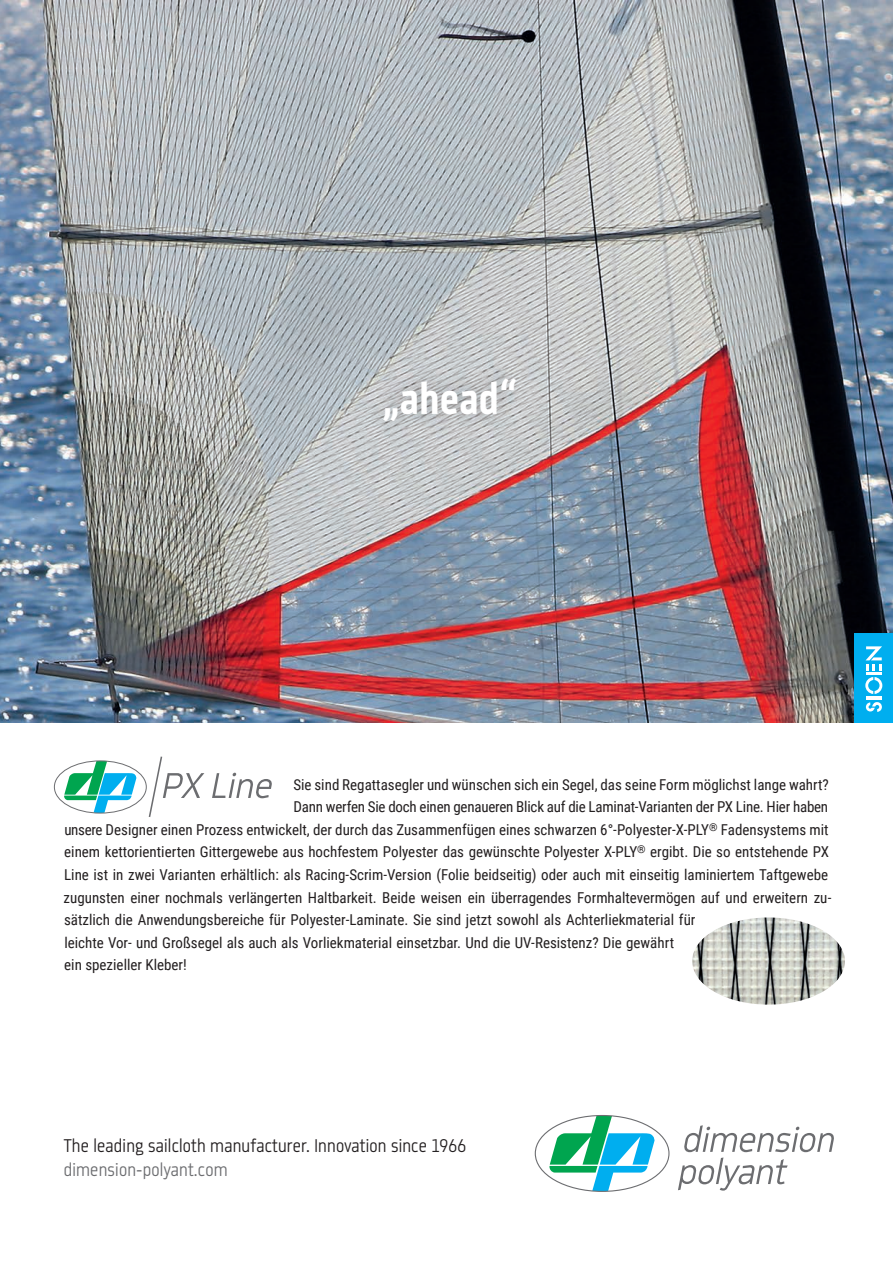
<style>
.page{position:relative;width:893px;height:1263px;background:#fff}
.page>*{position:absolute;margin:0;border:0;box-sizing:border-box;transform-origin:0 0}
.t1{font:700 46.5px "Metroflex Narrow";color:#fff}
.t2{font:300 19.5px "Metroflex Narrow";letter-spacing:.01em;color:#231f20}
.t3{font:300 19.5px "Metroflex Narrow";letter-spacing:.01em;color:#6c6d70}
.t4{font:15px "Roboto Condensed";color:#231f20}
.s1{font-family:"Roboto";font-weight:500}
</style>
<div class="page">
<img style="left:0;top:0;width:893px;height:723px">
<div style="left:367px;top:360px;width:166px;height:78px;background:#231f20;opacity:.29"></div>
<svg style="left:549px;top:1115px;width:106px;height:76px"></svg>
<svg style="left:678px;top:1125px;width:156px;height:65px"></svg>
<div style="left:855px;top:634px;width:38px;height:89px;background:#00aeef"></div>
<svg style="left:866px;top:702px;width:16px;height:10px"></svg>
<svg style="left:865px;top:677px;width:17px;height:17px"></svg>
<hr style="left:866px;top:696px;width:16px;height:3px;background:#fff">
<hr style="left:866px;top:672px;width:16px;height:3px;background:#fff">
<svg style="left:865px;top:646px;width:17px;height:25px"></svg>
<img style="left:692px;top:917px;width:153px;height:88px">
<svg style="left:64px;top:762px;width:73px;height:51px"></svg>
<div style="left:54px;top:760px;width:93px;height:53px;border:1px solid #6c6d70;border-radius:50%"></div>
<svg style="left:148px;top:756px;width:124px;height:61px"></svg>
<h1 class="t1" style="left:382px;top:371px;width:136px"><span class="s1">„</span>ahead<span class="s1">“</span></h1>
<p class="t4" style="left:293px;top:774px;width:537px">Sie sind Regattasegler und wünschen sich ein Segel, das seine Form möglichst lange wahrt?</p>
<p class="t4" style="left:294px;top:797px;width:536px">Dann werfen Sie doch einen genaueren Blick auf die Laminat-Varianten der PX Line. Hier haben</p>
<p class="t4" style="left:64px;top:819px;width:766px">unsere Designer einen Prozess entwickelt, der durch das Zusammenfügen eines schwarzen 6°-Polyester-X-PLY<sup>®</sup> Fadensystems mit</p>
<p class="t4" style="left:64px;top:842px;width:766px">einem kettorientierten Gittergewebe aus hochfestem Polyester das gewünschte Polyester X-PLY<sup>®</sup> ergibt. Die so entstehende PX</p>
<p class="t4" style="left:64px;top:864px;width:765px">Line ist in zwei Varianten erhältlich: als Racing-Scrim-Version (Folie beidseitig) oder auch mit einseitig laminiertem Taftgewebe</p>
<p class="t4" style="left:64px;top:887px;width:769px">zugunsten einer nochmals verlängerten Haltbarkeit. Beide weisen ein überragendes Formhaltevermögen auf und erweitern zu-</p>
<p class="t4" style="left:64px;top:909px;width:633px">sätzlich die Anwendungsbereiche für Polyester-Laminate. Sie sind jetzt sowohl als Achterliekmaterial für</p>
<p class="t4" style="left:64px;top:932px;width:611px">leichte Vor- und Großsegel als auch als Vorliekmaterial einsetzbar. Und die UV-Resistenz? Die gewährt</p>
<p class="t4" style="left:64px;top:954px;width:124px">ein spezieller Kleber!</p>
<h2 class="t2" style="left:64px;top:1134px;width:404px">The leading sailcloth manufacturer. Innovation since 1966</h2>
<h2 class="t3" style="left:64px;top:1158px;width:165px">dimension-polyant.com</h2>
</div>
